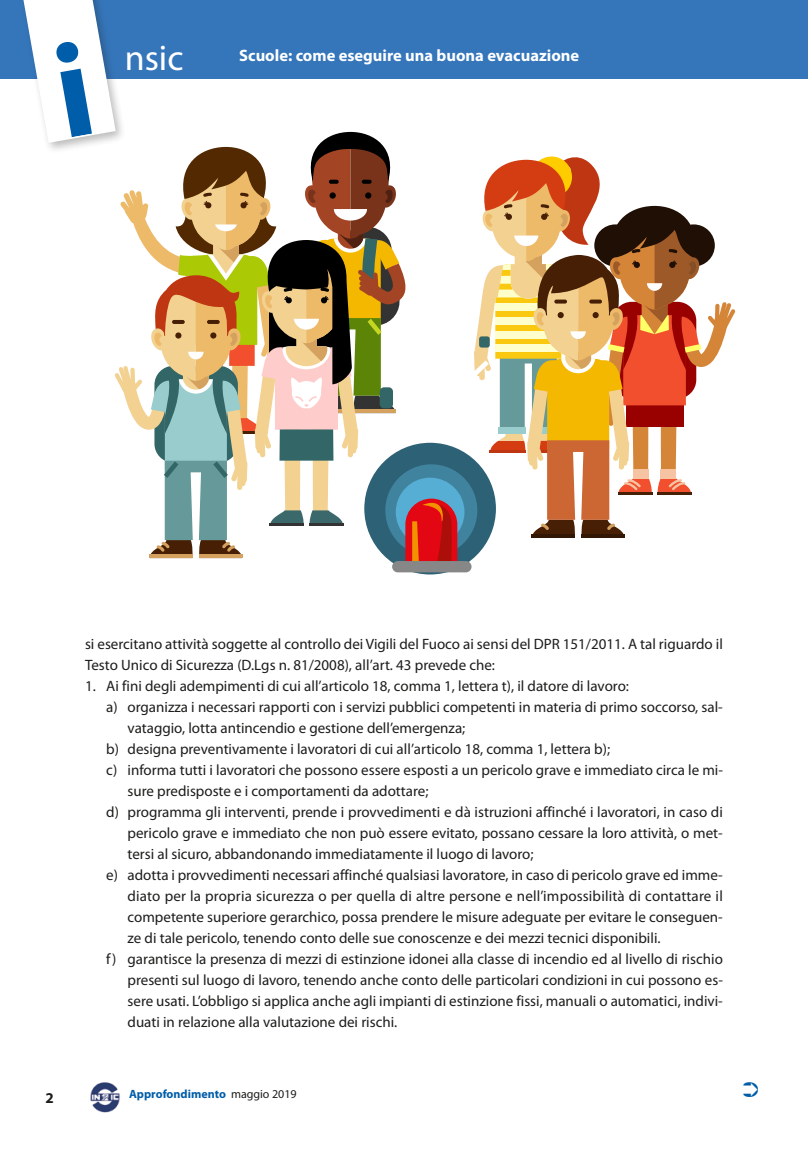
<style>
.page{position:relative;width:808px;height:1149px;background:#fff}
.page>*{position:absolute;margin:0;border:0;box-sizing:border-box;transform-origin:0 0}
.t1{font:36px "Myriad Pro";color:#fff}
.t2{font:700 16.5px "Myriad Pro";color:#fff}
.t3{font:15px/21px "Myriad Pro";color:#1d1d1b}
.t4{font:700 15px "Myriad Pro";color:#1d1d1b}
.t5{font:700 12px "Myriad Pro";color:#005da9}
.s1{font-weight:400;color:#1d1d1b}
</style>
<div class="page">
<div style="left:0;top:0;width:808px;height:78px;background:#3576bb"></div>
<div style="left:17px;top:0;width:110px;height:154px;background:#1d1d1b;opacity:.3"></div>
<img style="left:90px;top:1082px;width:30px;height:31px">
<svg style="left:474px;top:156px;width:261px;height:381px"></svg>
<div style="left:364px;top:442px;width:132px;height:132px;background:#2d6175;border-radius:50%"></div>
<div style="left:385px;top:464px;width:92px;height:92px;background:#40839e;border-radius:50%"></div>
<div style="left:396px;top:477px;width:68px;height:69px;background:#56aed4;border-radius:50%"></div>
<div style="left:392px;top:561px;width:79px;height:11px;background:#878787;border-radius:6px"></div>
<svg style="left:20px;top:0;width:437px;height:565px"></svg>
<h1 class="t1" style="left:125px;top:38px;width:60px">nsic</h1>
<p class="t2" style="left:239px;top:46px;width:341px">Scuole: come eseguire una buona evacuazione</p>
<p class="t4" style="left:45px;top:1088px;width:10px">2</p>
<p class="t3" style="left:85px;top:633px;width:639px">si esercitano attività soggette al controllo dei Vigili del Fuoco ai sensi del DPR 151/2011. A tal riguardo il<br>Testo Unico di Sicurezza (D.Lgs n. 81/2008), all’art. 43 prevede che:</p>
<p class="t3" style="left:85px;top:675px;width:545px">1. Ai fini degli adempimenti di cui all’articolo 18, comma 1, lettera t), il datore di lavoro:</p>
<p class="t3" style="left:106px;top:696px;width:618px">a) organizza i necessari rapporti con i servizi pubblici competenti in materia di primo soccorso, sal-</p>
<p class="t3" style="left:128px;top:717px;width:339px">vataggio, lotta antincendio e gestione dell’emergenza;</p>
<p class="t3" style="left:106px;top:738px;width:505px">b) designa preventivamente i lavoratori di cui all’articolo 18, comma 1, lettera b);</p>
<p class="t3" style="left:106px;top:759px;width:618px">c) informa tutti i lavoratori che possono essere esposti a un pericolo grave e immediato circa le mi-</p>
<p class="t3" style="left:128px;top:780px;width:302px">sure predisposte e i comportamenti da adottare;</p>
<p class="t3" style="left:106px;top:801px;width:618px">d) programma gli interventi, prende i provvedimenti e dà istruzioni affinché i lavoratori, in caso di</p>
<p class="t3" style="left:128px;top:822px;width:597px">pericolo grave e immediato che non può essere evitato, possano cessare la loro attività, o met-</p>
<p class="t3" style="left:128px;top:843px;width:408px">tersi al sicuro, abbandonando immediatamente il luogo di lavoro;</p>
<p class="t3" style="left:106px;top:864px;width:618px">e) adotta i provvedimenti necessari affinché qualsiasi lavoratore, in caso di pericolo grave ed imme-</p>
<p class="t3" style="left:128px;top:885px;width:597px">diato per la propria sicurezza o per quella di altre persone e nell’impossibilità di contattare il</p>
<p class="t3" style="left:128px;top:906px;width:597px">competente superiore gerarchico, possa prendere le misure adeguate per evitare le conseguen-</p>
<p class="t3" style="left:128px;top:927px;width:535px">ze di tale pericolo, tenendo conto delle sue conoscenze e dei mezzi tecnici disponibili.</p>
<p class="t3" style="left:106px;top:948px;width:618px">f) garantisce la presenza di mezzi di estinzione idonei alla classe di incendio ed al livello di rischio</p>
<p class="t3" style="left:128px;top:969px;width:597px">presenti sul luogo di lavoro, tenendo anche conto delle particolari condizioni in cui possono es-</p>
<p class="t3" style="left:128px;top:990px;width:597px">sere usati. L’obbligo si applica anche agli impianti di estinzione fissi, manuali o automatici, indivi-</p>
<p class="t3" style="left:128px;top:1011px;width:271px">duati in relazione alla valutazione dei rischi.</p>
<p class="t5" style="left:129px;top:1086px;width:169px">Approfondimento <span class="s1">maggio 2019</span></p>
</div>
